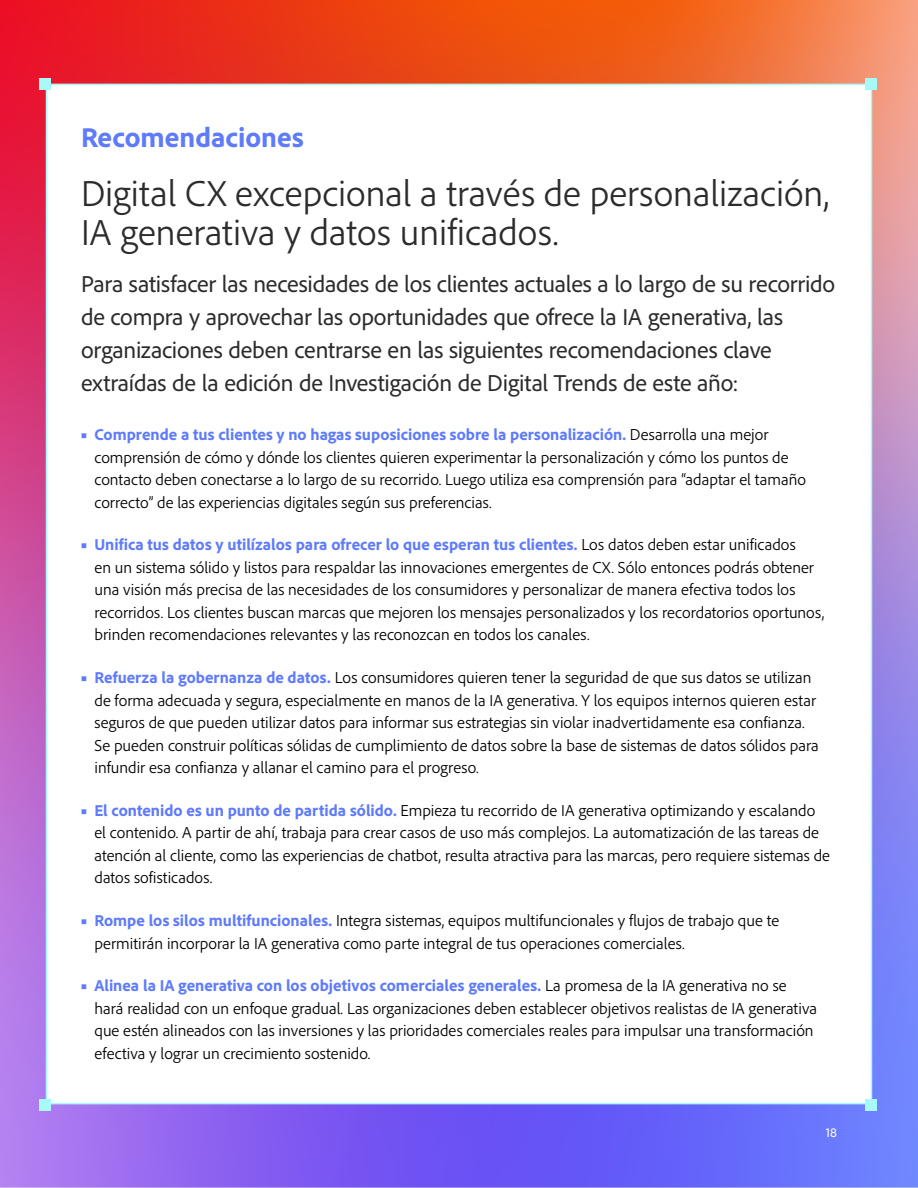
<style>
.page{position:relative;width:918px;height:1188px;background:#fff}
.page>*{position:absolute;margin:0;border:0;box-sizing:border-box;transform-origin:0 0}
.t1{font:300 37.5px/39px "Adobe Clean";letter-spacing:.005em;color:#2c2c2c}
.t2{font:800 28.5px "Adobe Clean";color:#5f7bfa}
.t3{font:24px/33px "Adobe Clean";letter-spacing:-.01em;color:#2c2c2c}
.t4{font:300 16.5px/22.5px "Adobe Clean";color:#000}
.t5{font:13.5px "Adobe Clean";color:#fff}
.s1{color:#5f7bfa}
.s2{font-weight:800;color:#5f7bfa}
</style>
<div class="page">
<img style="left:0;top:0;width:918px;height:1188px">
<div style="left:46px;top:84px;width:826px;height:1020px;background:#fff;border:2px solid #a7faf7"></div>
<div style="left:866px;top:78px;width:12px;height:12px;background:#a7faf7"></div>
<div style="left:866px;top:1100px;width:12px;height:12px;background:#a7faf7"></div>
<div style="left:39px;top:78px;width:12px;height:12px;background:#a7faf7"></div>
<div style="left:39px;top:1100px;width:12px;height:12px;background:#a7faf7"></div>
<h2 class="t2" style="left:81px;top:119px;width:224px">Recomendaciones</h2>
<h1 class="t1" style="left:81px;top:173px;width:750px">Digital CX excepcional a través de personalización,<br>IA generativa y datos unificados.</h1>
<p class="t3" style="left:81px;top:266px;width:756px">Para satisfacer las necesidades de los clientes actuales a lo largo de su recorrido de compra y aprovechar las oportunidades que ofrece la IA generativa, las organizaciones deben centrarse en las siguientes recomendaciones clave extraídas de la edición de Investigación de Digital Trends de este año:</p>
<p class="t4" style="left:94px;top:423px;width:713px;text-indent:-13px"><span class="s1">■</span> <span class="s2">Comprende a tus clientes y no hagas suposiciones sobre la personalización.</span> Desarrolla una mejor comprensión de cómo y dónde los clientes quieren experimentar la personalización y cómo los puntos de contacto deben conectarse a lo largo de su recorrido. Luego utiliza esa comprensión para “adaptar el tamaño correcto” de las experiencias digitales según sus preferencias.</p>
<p class="t4" style="left:94px;top:533px;width:731px;text-indent:-13px"><span class="s1">■</span> <span class="s2">Unifica tus datos y utilízalos para ofrecer lo que esperan tus clientes.</span> Los datos deben estar unificados<br>en un sistema sólido y listos para respaldar las innovaciones emergentes de CX. Sólo entonces podrás obtener una visión más precisa de las necesidades de los consumidores y personalizar de manera efectiva todos los recorridos. Los clientes buscan marcas que mejoren los mensajes personalizados y los recordatorios oportunos, brinden recomendaciones relevantes y las reconozcan en todos los canales.</p>
<p class="t4" style="left:94px;top:666px;width:726px;text-indent:-13px"><span class="s1">■</span> <span class="s2">Refuerza la gobernanza de datos.</span> Los consumidores quieren tener la seguridad de que sus datos se utilizan de forma adecuada y segura, especialmente en manos de la IA generativa. Y los equipos internos quieren estar seguros de que pueden utilizar datos para informar sus estrategias sin violar inadvertidamente esa confianza.<br>Se pueden construir políticas sólidas de cumplimiento de datos sobre la base de sistemas de datos sólidos para infundir esa confianza y allanar el camino para el progreso.</p>
<p class="t4" style="left:94px;top:799px;width:737px;text-indent:-13px"><span class="s1">■</span> <span class="s2">El contenido es un punto de partida sólido.</span> Empieza tu recorrido de IA generativa optimizando y escalando el contenido. A partir de ahí, trabaja para crear casos de uso más complejos. La automatización de las tareas de atención al cliente, como las experiencias de chatbot, resulta atractiva para las marcas, pero requiere sistemas de datos sofisticados.</p>
<p class="t4" style="left:94px;top:909px;width:686px;text-indent:-13px"><span class="s1">■</span> <span class="s2">Rompe los silos multifuncionales.</span> Integra sistemas, equipos multifuncionales y flujos de trabajo que te permitirán incorporar la IA generativa como parte integral de tus operaciones comerciales.</p>
<p class="t4" style="left:94px;top:974px;width:724px;text-indent:-13px"><span class="s1">■</span> <span class="s2">Alinea la IA generativa con los objetivos comerciales generales.</span> La promesa de la IA generativa no se hará realidad con un enfoque gradual. Las organizaciones deben establecer objetivos realistas de IA generativa que estén alineados con las inversiones y las prioridades comerciales reales para impulsar una transformación efectiva y lograr un crecimiento sostenido.</p>
<p class="t5" style="left:826px;top:1124px;width:13px">18</p>
</div>
